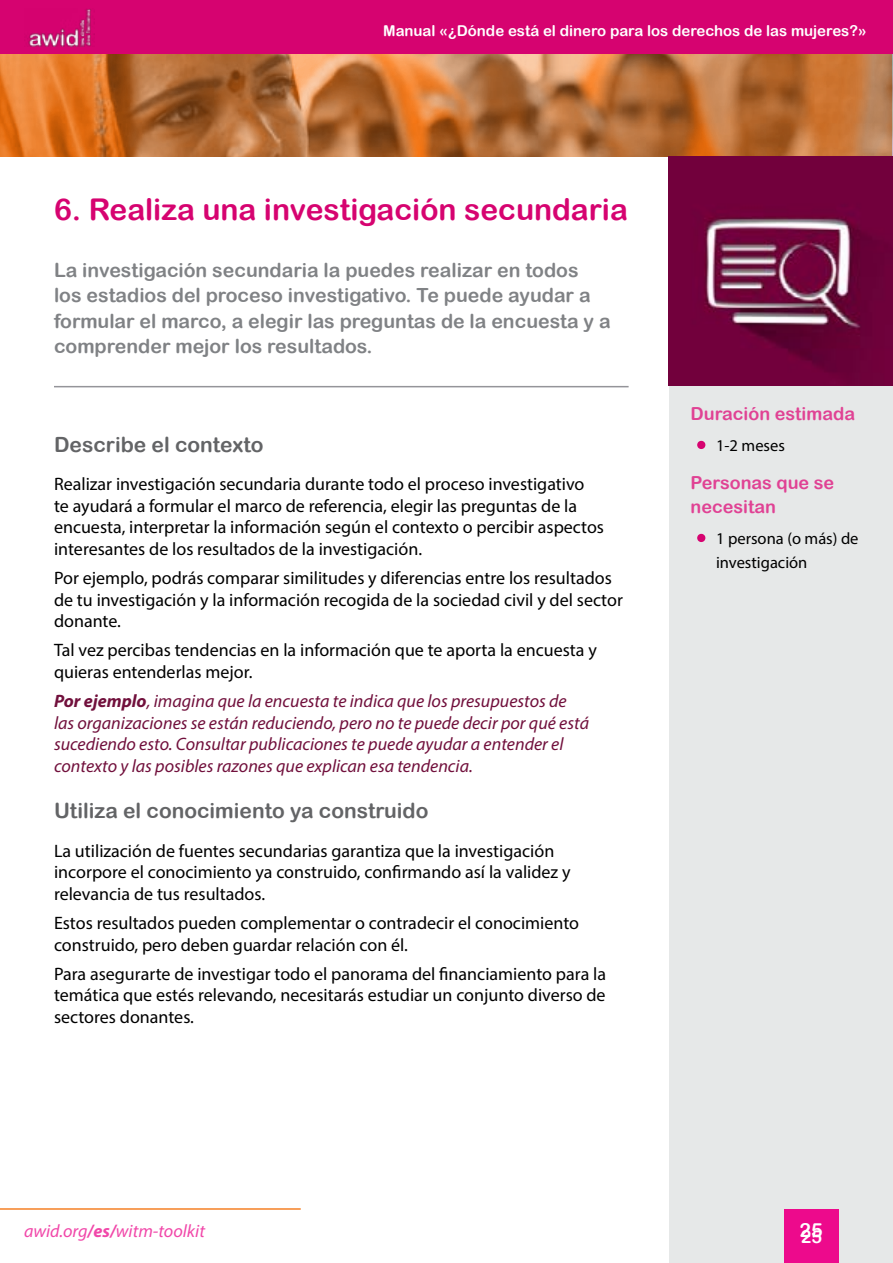
<style>
.page{position:relative;width:893px;height:1263px;background:#fff}
.page>*{position:absolute;margin:0;border:0;box-sizing:border-box;transform-origin:0 0}
.t1{font:30px "Arial Rounded MT Bold";color:#d60370}
.t2{font:21px "Arial Rounded MT Bold";color:#636466}
.t3{font:19.5px/25.5px "Arial Rounded MT Bold";color:#808285}
.t4{font:19.5px "Arial Rounded MT Bold";color:#fff}
.t5{font:18px/21.6px "Myriad Pro";color:#000}
.t6{font:italic 18px/21.6px "Myriad Pro";color:#71103c}
.t7{font:18px/24px "Arial Rounded MT Bold";color:#e04294}
.t8{font:italic 18px "Myriad Pro";color:#f147a9}
.t9{font:18px "Arial Rounded MT Bold";color:#fff}
.t10{font:16.5px/24px "Myriad Pro";color:#000}
.t11{font:15px "Arial Rounded MT Bold";color:#fff}
.s1{font-weight:700}
.s2{font-family:"Arial Rounded MT Bold";font-size:18px;color:#d60370}
</style>
<div class="page">
<hr style="left:0;top:1208px;width:301px;height:2px;background:#f58025">
<div style="left:669px;top:157px;width:224px;height:1106px;background:#e6e8e8"></div>
<div style="left:0;top:0;width:893px;height:54px;background:#d60370"></div>
<div style="left:784px;top:1209px;width:55px;height:54px;background:#ed0a8c"></div>
<svg style="left:0;top:54px;width:892px;height:103px;background:#bd7138"></svg>
<img style="left:27px;top:9px;width:67px;height:38px">
<hr style="left:54px;top:386px;width:575px;height:1px;background:#949499">
<img style="left:669px;top:157px;width:224px;height:229px">
<svg style="left:697px;top:440px;width:9px;height:9px"></svg>
<svg style="left:697px;top:533px;width:9px;height:9px"></svg>
<p class="t11" style="left:383px;top:22px;width:485px">Manual «¿Dónde está el dinero para los derechos de las mujeres?»</p>
<h2 class="t1" style="left:54px;top:191px;width:575px">6. Realiza una investigación secundaria</h2>
<p class="t3" style="left:54px;top:257px;width:558px">La investigación secundaria la puedes realizar en todos los estadios del proceso investigativo. Te puede ayudar a formular el marco, a elegir las preguntas de la encuesta y a comprender mejor los resultados.</p>
<h3 class="t2" style="left:54px;top:432px;width:211px">Describe el contexto</h3>
<p class="t5" style="left:54px;top:473px;width:552px">Realizar investigación secundaria durante todo el proceso investigativo<br>te ayudará a formular el marco de referencia, elegir las preguntas de la encuesta, interpretar la información según el contexto o percibir aspectos interesantes de los resultados de la investigación.</p>
<p class="t5" style="left:54px;top:567px;width:570px">Por ejemplo, podrás comparar similitudes y diferencias entre los resultados de tu investigación y la información recogida de la sociedad civil y del sector donante.</p>
<p class="t5" style="left:54px;top:639px;width:544px">Tal vez percibas tendencias en la información que te aporta la encuesta y quieras entenderlas mejor.</p>
<p class="t6" style="left:54px;top:690px;width:537px"><span class="s1">Por ejemplo</span>, imagina que la encuesta te indica que los presupuestos de las organizaciones se están reduciendo, pero no te puede decir por qué está sucediendo esto. Consultar publicaciones te puede ayudar a entender el contexto y las posibles razones que explican esa tendencia.</p>
<h3 class="t2" style="left:54px;top:799px;width:376px">Utiliza el conocimiento ya construido</h3>
<p class="t5" style="left:54px;top:839px;width:518px">La utilización de fuentes secundarias garantiza que la investigación incorpore el conocimiento ya construido, confrmando así la validez y relevancia de tus resultados.</p>
<p class="t5" style="left:54px;top:912px;width:527px">Estos resultados pueden complementar o contradecir el conocimiento construido, pero deben guardar relación con él.</p>
<p class="t5" style="left:54px;top:962px;width:554px;text-align:justify">Para asegurarte de investigar todo el panorama del fnanciamiento para la temática que estés relevando, necesitarás estudiar un conjunto diverso de sectores donantes.</p>
<h4 class="t7" style="left:691px;top:401px;width:166px">Duración estimada</h4>
<p class="t10" style="left:698px;top:433px;width:88px"><span class="s2">•</span> 1-2 meses</p>
<h4 class="t7" style="left:691px;top:470px;width:145px">Personas que se necesitan</h4>
<p class="t10" style="left:716px;top:526px;width:144px;text-indent:-18px"><span class="s2">•</span> 1 persona (o más) de investigación</p>
<p class="t8" style="left:24px;top:1220px;width:183px">awid.org<span class="s1">/es/</span>witm-toolkit</p>
<p class="t4" style="left:799px;top:1218px;width:25px">25</p>
<p class="t9" style="left:801px;top:1225px;width:23px">25</p>
</div>
